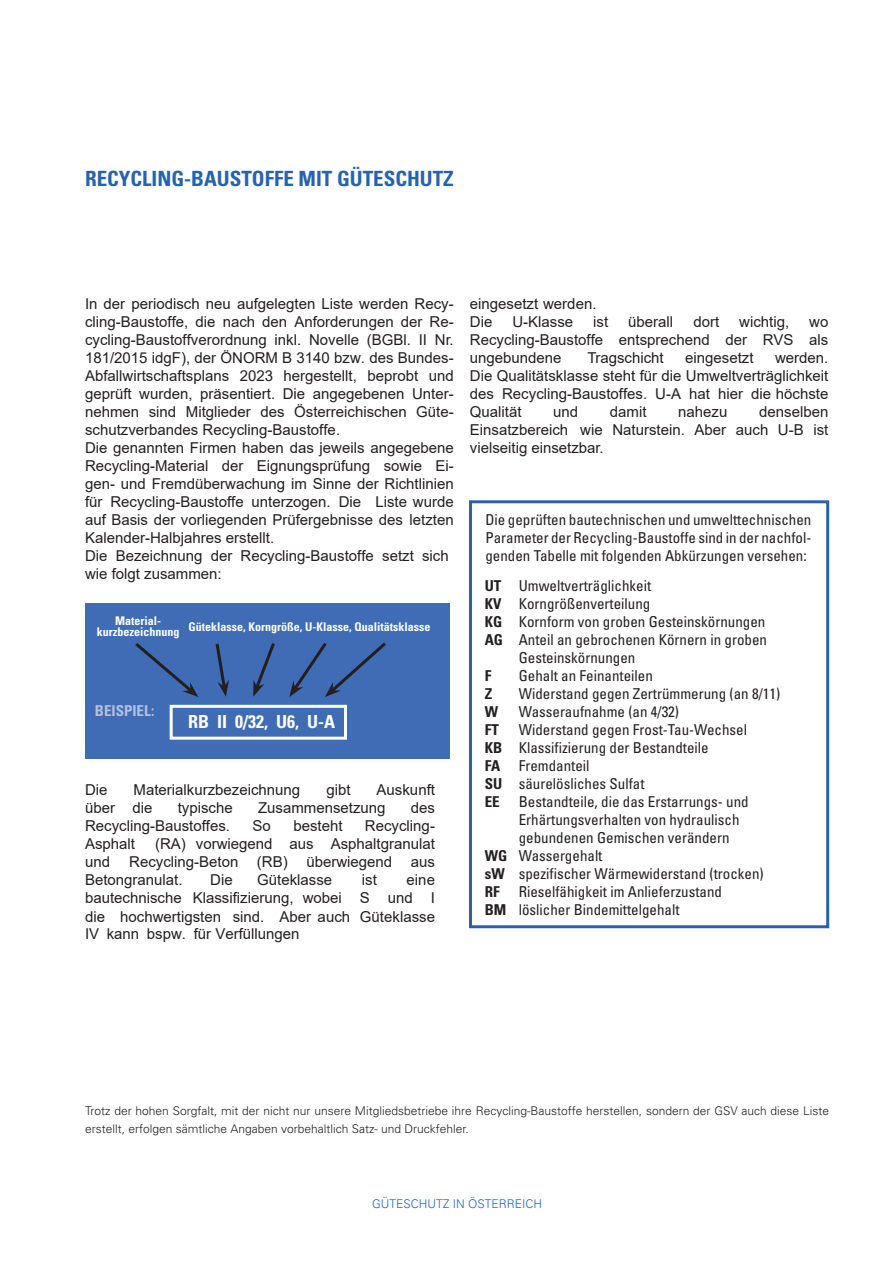
<style>
.page{position:relative;width:893px;height:1263px;background:#fff}
.page>*{position:absolute;margin:0;border:0;box-sizing:border-box;transform-origin:0 0}
.t1{font:700 condensed 21px "Univers";color:#2662af}
.t2{font:700 condensed 18px "Univers";color:#fff}
.t3{font:15px/18px "Arial";color:#231f20;text-align:justify}
.t4{font:condensed 15px/18px "Univers";color:#231f20}
.t5{font:700 condensed 15px "Univers";color:#b6bfe0}
.t6{font:700 condensed 15px "Univers";color:#231f20}
.t7{font:300 12px/18px "Univers";color:#231f20}
.t8{font:700 condensed 12px/11.7px "Univers";color:#fff;text-align:center}
.t9{font:300 12px "Univers";color:#2662af}
.s1{font-style:inherit}
.s2{font-weight:700}
</style>
<div class="page">
<div style="left:469px;top:500px;width:360px;height:428px;background:#fff;border:3px solid #2662af"></div>
<div style="left:85px;top:603px;width:365px;height:156px;background:#3f6cb5"></div>
<svg style="left:135px;top:643px;width:63px;height:54px"></svg>
<svg style="left:215px;top:643px;width:14px;height:54px"></svg>
<svg style="left:253px;top:643px;width:22px;height:54px"></svg>
<svg style="left:289px;top:642px;width:97px;height:55px"></svg>
<div style="left:170px;top:705px;width:177px;height:35px;border:3px solid #fff"></div>
<h1 class="t1" style="left:85px;top:165px;width:370px">RECYCLING-BAUSTOFFE MIT GÜTESCHUTZ</h1>
<p class="t3" style="left:85px;top:294px;width:370px;text-align:left">In der periodisch neu aufgelegten Liste werden Recy&shy;cling-Baustoffe, die nach den Anforderungen der Re&shy;cycling-Baustoffverordnung inkl. Novelle (BGBl. II Nr.<br>181/2015 idgF), der ÖNORM B 3140 bzw. des Bundes-Abfallwirtschaftsplans 2023 hergestellt, beprobt und geprüft wurden, präsentiert. Die angegebenen Unter&shy;nehmen sind Mitglieder des Österreichischen Güte&shy;schutzverbandes Recycling-Baustoffe.<br>Die genannten Firmen haben das jeweils angegebene Recycling-Material der Eignungsprüfung sowie Ei&shy;gen- und Fremdüberwachung im Sinne der Richtlinien für Recycling-Baustoffe unterzogen. Die Liste wurde auf Basis der vorliegenden Prüfergebnisse des letzten Kalender-Halbjahres erstellt.<br>Die Bezeichnung der Recycling-Baustoffe setzt sich wie folgt zusammen:</p>
<p class="t8" style="left:97px;top:614px;width:84px">Material&shy;kurzbezeichnung</p>
<p class="t8" style="left:189px;top:621px;width:243px">Güteklasse, Korngröße, U-Klasse, Qualitätsklasse</p>
<p class="t5" style="left:95px;top:702px;width:61px">BEISPIEL:</p>
<p class="t2" style="left:188px;top:711px;width:148px">RB II 0/32, U6, U-A</p>
<p class="t3" style="left:85px;top:780px;width:24px">Die</p>
<p class="t3" style="left:134px;top:780px;width:168px">Materialkurzbezeichnung</p>
<p class="t3" style="left:326px;top:780px;width:26px">gibt</p>
<p class="t3" style="left:377px;top:780px;width:60px">Auskunft</p>
<p class="t3" style="left:85px;top:798px;width:69px">über die</p>
<p class="t3" style="left:178px;top:798px;width:57px">typische</p>
<p class="t3" style="left:258px;top:798px;width:129px">Zusammensetzung</p>
<p class="t3" style="left:411px;top:798px;width:26px">des</p>
<p class="t3" style="left:85px;top:817px;width:147px">Recycling-Baustoffes.</p>
<p class="t3" style="left:253px;top:817px;width:20px">So</p>
<p class="t3" style="left:293px;top:817px;width:51px">besteht</p>
<p class="t3" style="left:365px;top:817px;width:72px">Recycling-</p>
<p class="t3" style="left:85px;top:835px;width:52px">Asphalt</p>
<p class="t3" style="left:155px;top:835px;width:281px">(RA) vorwiegend aus Asphaltgranulat</p>
<p class="t3" style="left:85px;top:853px;width:27px">und</p>
<p class="t3" style="left:85px;top:853px;width:351px;text-indent:44px">Recycling-Beton (RB) überwiegend aus<br>Betongranulat.</p>
<p class="t3" style="left:210px;top:871px;width:24px">Die</p>
<p class="t3" style="left:257px;top:871px;width:77px">Güteklasse</p>
<p class="t3" style="left:362px;top:871px;width:16px">ist</p>
<p class="t3" style="left:85px;top:871px;width:351px;text-indent:322px">eine bautechnische Klassifizierung, wobei S und I die hochwertigsten sind. Aber auch Güteklasse IV kann bspw. für <span class="s1">Verfüllungen</span></p>
<p class="t3" style="left:470px;top:294px;width:128px">eingesetzt werden.<br>Die</p>
<p class="t3" style="left:512px;top:312px;width:62px">U-Klasse</p>
<p class="t3" style="left:593px;top:312px;width:16px">ist</p>
<p class="t3" style="left:628px;top:312px;width:47px">überall</p>
<p class="t3" style="left:693px;top:312px;width:27px">dort</p>
<p class="t3" style="left:739px;top:312px;width:52px">wichtig,</p>
<p class="t3" style="left:470px;top:312px;width:360px;text-indent:339px">wo Recycling-Baustoffe entsprechend der RVS als ungebundene</p>
<p class="t3" style="left:470px;top:348px;width:360px;text-indent:305px">werden.<br>Die Qualitätsklasse steht für die Umweltverträglichkeit des Recycling-Baustoffes. U-A hat hier die höchste Qualität</p>
<p class="t3" style="left:587px;top:348px;width:78px">Tragschicht</p>
<p class="t3" style="left:685px;top:348px;width:70px">eingesetzt</p>
<p class="t3" style="left:470px;top:402px;width:360px;text-indent:289px">denselben Einsatzbereich wie Naturstein. Aber auch U-B ist vielseitig einsetzbar.</p>
<p class="t3" style="left:553px;top:402px;width:27px">und</p>
<p class="t3" style="left:610px;top:402px;width:38px">damit</p>
<p class="t3" style="left:678px;top:402px;width:51px">nahezu</p>
<p class="t4" style="left:485px;top:510px;width:328px;text-align:justify">Die geprüften bautechnischen und umwelttechnischen Parameter der Recycling-Baustoffe sind in der nachfol&shy;genden Tabelle mit folgenden Abkürzungen versehen:</p>
<p class="t4" style="left:485px;top:576px;width:168px"><span class="s2">UT</span> Umweltverträglichkeit</p>
<p class="t4" style="left:485px;top:594px;width:167px"><span class="s2">KV</span> Korngrößenverteilung</p>
<p class="t4" style="left:485px;top:612px;width:282px"><span class="s2">KG</span> Kornform von groben Gesteinskörnungen</p>
<p class="t4" style="left:485px;top:630px;width:284px"><span class="s2">AG</span> Anteil an gebrochenen Körnern in groben</p>
<p class="t4" style="left:519px;top:648px;width:118px">Gesteinskörnungen</p>
<p class="t6" style="left:485px;top:667px;width:8px">F</p>
<p class="t4" style="left:519px;top:666px;width:136px">Gehalt an Feinanteilen</p>
<p class="t6" style="left:485px;top:685px;width:9px">Z</p>
<p class="t4" style="left:519px;top:684px;width:263px">Widerstand gegen Zertrümmerung (an 8/11)</p>
<p class="t6" style="left:485px;top:703px;width:15px">W</p>
<p class="t4" style="left:519px;top:702px;width:162px">Wasseraufnahme (an 4/32)</p>
<p class="t6" style="left:485px;top:721px;width:16px">FT</p>
<p class="t4" style="left:485px;top:720px;width:264px;text-indent:34px">Widerstand gegen Frost-Tau-Wechsel<br><span class="s2">KB</span> Klassifizierung der Bestandteile<br><span class="s2">FA</span> Fremdanteil<br><span class="s2">SU</span> säurelösliches Sulfat<br><span class="s2">EE</span></p>
<p class="t4" style="left:519px;top:792px;width:231px">Bestandteile, die das Erstarrungs- und</p>
<p class="t4" style="left:519px;top:810px;width:222px">Erhärtungsverhalten von hydraulisch</p>
<p class="t4" style="left:519px;top:828px;width:212px">gebundenen Gemischen verändern</p>
<p class="t4" style="left:485px;top:846px;width:119px"><span class="s2">WG</span> Wassergehalt</p>
<p class="t4" style="left:485px;top:864px;width:280px"><span class="s2">sW</span> spezifischer Wärmewiderstand (trocken)</p>
<p class="t6" style="left:485px;top:883px;width:16px">RF</p>
<p class="t4" style="left:485px;top:882px;width:239px;text-indent:34px">Rieselfähigkeit im Anlieferzustand<br><span class="s2">BM</span> löslicher Bindemittelgehalt</p>
<p class="t7" style="left:85px;top:1101px;width:745px">Trotz der hohen Sorgfalt, mit der nicht nur unsere Mitgliedsbetriebe ihre Recycling-Baustoffe herstellen, sondern der GSV auch diese Liste erstellt, erfolgen sämtliche Angaben vorbehaltlich Satz- und Druckfehler.</p>
<p class="t9" style="left:372px;top:1197px;width:172px">GÜTESCHUTZ IN ÖSTERREICH</p>
</div>
